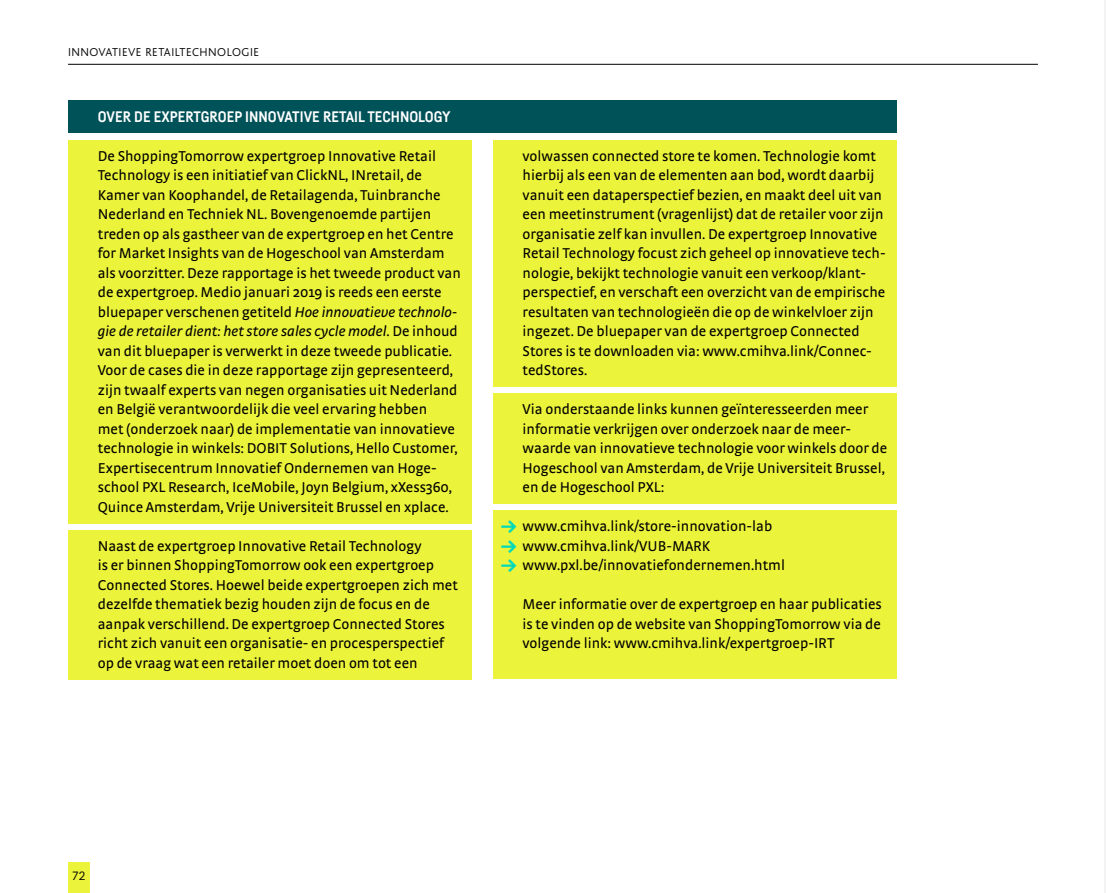
<style>
.page{position:relative;width:1106px;height:893px;background:#fff}
.page>*{position:absolute;margin:0;border:0;box-sizing:border-box;transform-origin:0 0}
.t1{font:15px/19.5px "Strada Pro";color:#000}
.t2{font:700 15px "Fabrikat";color:#fff}
.t3{font:300 12px "Bliss Caps";letter-spacing:.04em;color:#000}
.t4{font:12px "Caecilia LT Std";color:#000}
.s1{font-style:italic}
.s2{font-weight:900;color:#00dabb}
</style>
<div class="page">
<hr style="left:1104px;top:0;width:2px;height:893px;background:#f3f3f3">
<hr style="left:68px;top:64px;width:969px;height:1px;background:#000">
<div style="left:493px;top:140px;width:403px;height:247px;background:#ecf33b"></div>
<div style="left:493px;top:394px;width:403px;height:110px;background:#ecf33b"></div>
<div style="left:493px;top:511px;width:403px;height:32px;background:#ecf33b"></div>
<div style="left:493px;top:530px;width:403px;height:32px;background:#ecf33b"></div>
<div style="left:493px;top:550px;width:403px;height:32px;background:#ecf33b"></div>
<div style="left:493px;top:569px;width:403px;height:32px;background:#ecf33b"></div>
<div style="left:493px;top:589px;width:403px;height:90px;background:#ecf33b"></div>
<div style="left:68px;top:140px;width:403px;height:383px;background:#ecf33b"></div>
<div style="left:68px;top:530px;width:403px;height:149px;background:#ecf33b"></div>
<div style="left:68px;top:101px;width:828px;height:32px;background:#005259"></div>
<div style="left:68px;top:863px;width:21px;height:30px;background:#ecf33b"></div>
<p class="t3" style="left:68px;top:45px;width:192px">INNOVATIEVE RETAILTECHNOLOGIE</p>
<p class="t2" style="left:98px;top:107px;width:354px">OVER DE EXPERTGROEP INNOVATIVE RETAIL TECHNOLOGY</p>
<p class="t1" style="left:98px;top:145px;width:364px">De ShoppingTomorrow expertgroep Innovative Retail Technology is een initiatief van ClickNL, INretail, de Kamer van Koophandel, de Retailagenda, Tuinbranche Nederland en Techniek NL. Bovengenoemde partijen treden op als gastheer van de expertgroep en het Centre for Market Insights van de Hogeschool van Amsterdam als voorzitter. Deze rapportage is het tweede product van de expertgroep. Medio januari 2019 is reeds een eerste bluepaper verschenen getiteld <span class="s1">Hoe innovatieve technolo&shy;gie de retailer dient: het store sales cycle model</span>. De inhoud van dit bluepaper is verwerkt in deze tweede publicatie.<br>Voor de cases die in deze rapportage zijn gepresenteerd, zijn twaalf experts van negen organisaties uit Nederland en België verantwoordelijk die veel ervaring hebben<br>met (onderzoek naar) de implementatie van innovatieve technologie in winkels: DOBIT Solutions, Hello Customer, Expertisecentrum Innovatief Ondernemen van Hoge&shy;school PXL Research, IceMobile, Joyn Belgium, xXess360, Quince Amsterdam, Vrije Universiteit Brussel en xplace.</p>
<p class="t1" style="left:98px;top:535px;width:361px">Naast de expertgroep Innovative Retail Technology<br>is er binnen ShoppingTomorrow ook een expertgroep Connected Stores. Hoewel beide expertgroepen zich met dezelfde thematiek bezig houden zijn de focus en de aanpak verschillend. De expertgroep Connected Stores richt zich vanuit een organisatie- en procesperspectief op de vraag wat een retailer moet doen om tot een</p>
<p class="t1" style="left:522px;top:145px;width:364px">volwassen connected store te komen. Technologie komt hierbij als een van de elementen aan bod, wordt daarbij vanuit een dataperspectief bezien, en maakt deel uit van een meetinstrument (vragenlijst) dat de retailer voor zijn organisatie zelf kan invullen. De expertgroep Innovative Retail Technology focust zich geheel op innovatieve tech&shy;nologie, bekijkt technologie vanuit een verkoop/klant&shy;perspectief, en verschaft een overzicht van de empirische resultaten van technologieën die op de winkelvloer zijn ingezet. De bluepaper van de expertgroep Connected Stores is te downloaden via: www.cmihva.link/Connec&shy;tedStores.</p>
<p class="t1" style="left:522px;top:399px;width:366px">Via onderstaande links kunnen geïnteresseerden meer informatie verkrijgen over onderzoek naar de meer&shy;waarde van innovatieve technologie voor winkels door de Hogeschool van Amsterdam, de Vrije Universiteit Brussel, en de Hogeschool PXL:</p>
<p class="t1" style="left:501px;top:516px;width:272px"><span class="s2">→</span> www.cmihva.link/store-innovation-lab</p>
<p class="t1" style="left:501px;top:535px;width:211px"><span class="s2">→</span> www.cmihva.link/VUB-MARK</p>
<p class="t1" style="left:501px;top:555px;width:285px"><span class="s2">→</span> www.pxl.be/innovatiefondernemen.html</p>
<p class="t1" style="left:522px;top:594px;width:361px;text-align:justify">Meer informatie over de expertgroep en haar publicaties is te vinden op de website van ShoppingTomorrow via de volgende link: www.cmihva.link/expertgroep-IRT</p>
<p class="t4" style="left:72px;top:869px;width:15px">72</p>
</div>
